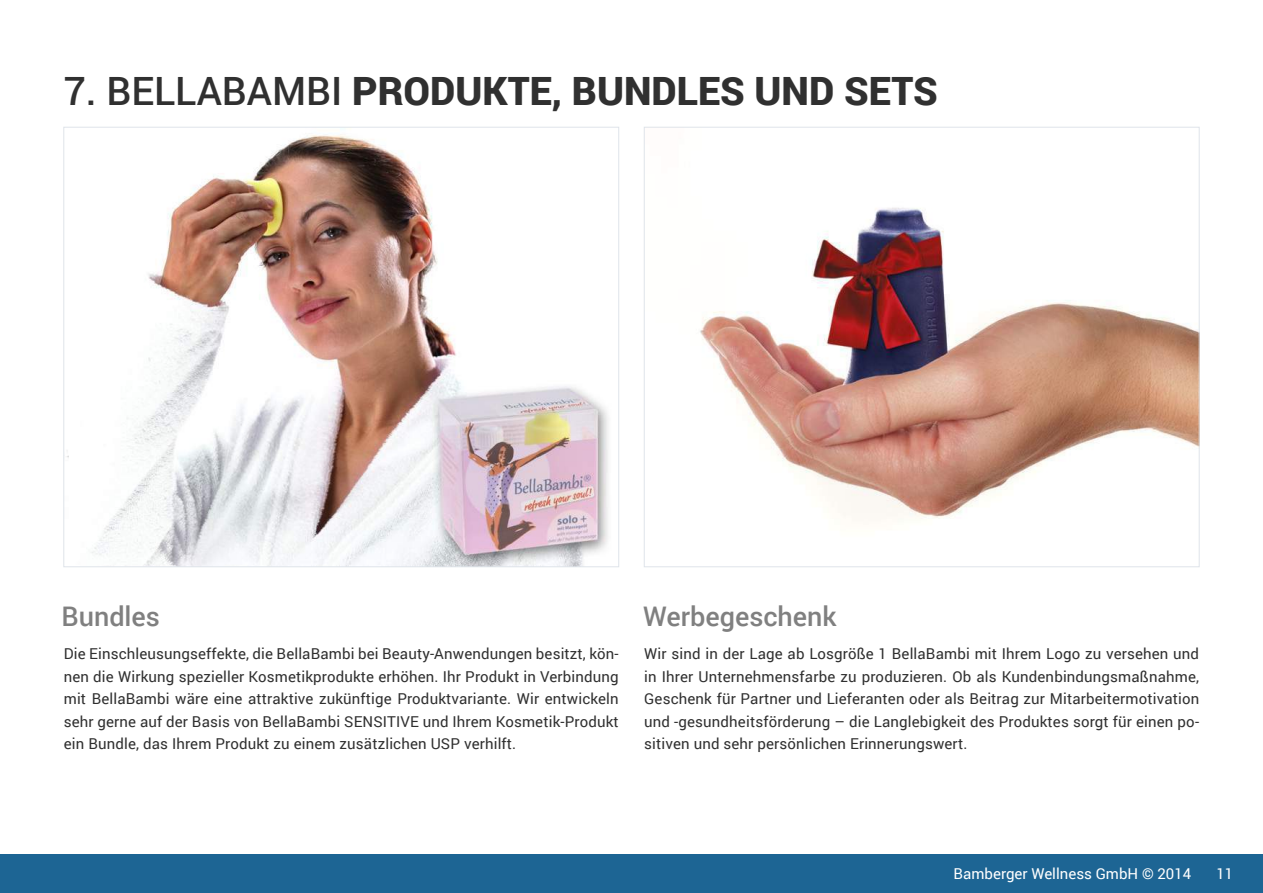
<style>
.page{position:relative;width:1263px;height:893px;background:#fff}
.page>*{position:absolute;margin:0;border:0;box-sizing:border-box;transform-origin:0 0}
.t1{font:900 39px "Roboto";color:#303030}
.t2{font:500 39px "Roboto";color:#303030}
.t3{font:500 27px "Roboto";color:#808080}
.t4{font:15px/22.5px "Roboto";letter-spacing:.01em;color:#303030;text-align:justify}
.t5{font:15px "Roboto";color:#fff}
.s1{font-weight:500}
</style>
<div class="page">
<img style="left:67px;top:134px;width:541px;height:431px">
<img style="left:700px;top:207px;width:497px;height:314px">
<div style="left:0;top:855px;width:1263px;height:38px;background:#1d6594"></div>
<h1 class="t2" style="left:64px;top:63px;width:159px">7. Bellaba</h1>
<h1 class="t1" style="left:272px;top:63px;width:428px"><span class="s1">mbi</span> PRODUKTE, BUNDLES</h1>
<h1 class="t1" style="left:755px;top:63px;width:182px">UND SETS</h1>
<h2 class="t3" style="left:61px;top:597px;width:100px">Bundles</h2>
<h2 class="t3" style="left:643px;top:597px;width:195px">Werbegeschenk</h2>
<p class="t4" style="left:64px;top:642px;width:556px">Die Einschleusungseffekte, die BellaBambi bei Beauty-Anwendungen besitzt, kön&shy;nen die Wirkung spezieller Kosmetikprodukte erhöhen. Ihr Produkt in Verbindung mit BellaBambi wäre eine attraktive zukünftige Produktvariante. Wir entwickeln sehr gerne auf der Basis von BellaBambi SENSITIVE und Ihrem Kosmetik-Produkt ein Bundle, das Ihrem Produkt zu einem zusätzlichen USP verhilft.</p>
<p class="t4" style="left:644px;top:642px;width:556px">Wir sind in der Lage ab Losgröße 1 BellaBambi mit Ihrem Logo zu versehen und in Ihrer Unternehmensfarbe zu produzieren. Ob als Kundenbindungsmaßnahme, Geschenk für Partner und Lieferanten oder als Beitrag zur Mitarbeitermotivation und -gesundheitsförderung – die Langlebigkeit des Produktes sorgt für einen po&shy;sitiven und sehr persönlichen Erinnerungswert.</p>
<p class="t5" style="left:953px;top:863px;width:239px">Bamberger Wellness GmbH © 2014</p>
<p class="t5" style="left:1216px;top:863px;width:18px">11</p>
</div>
